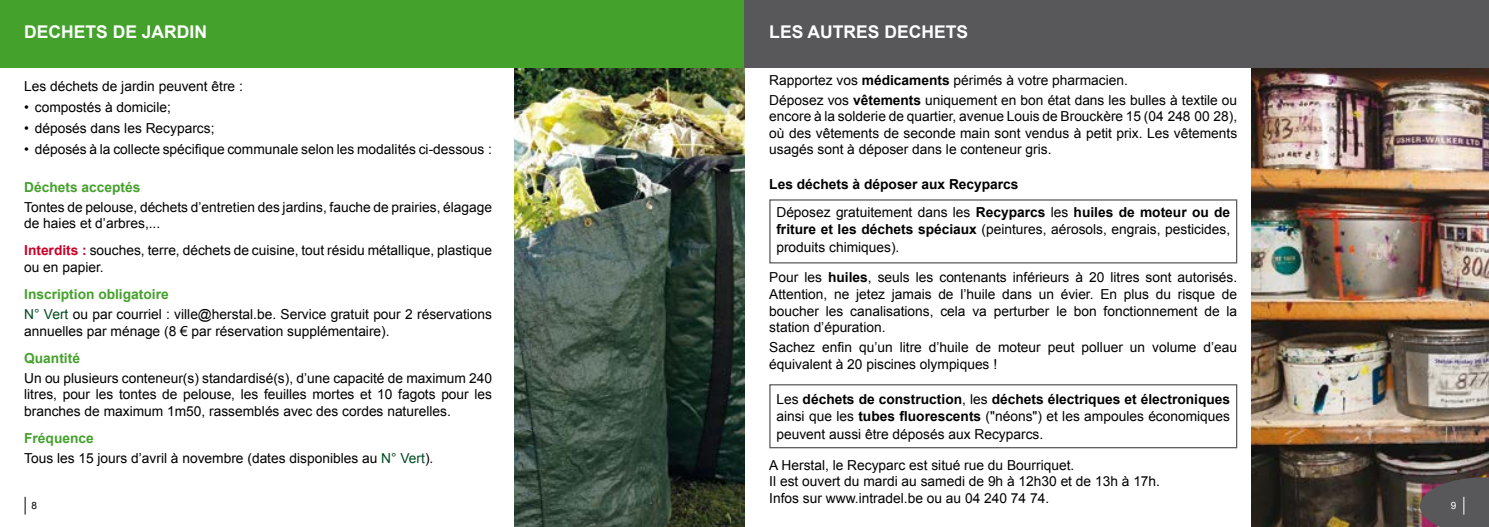
<style>
.page{position:relative;width:1489px;height:527px;background:#fff}
.page>*{position:absolute;margin:0;border:0;box-sizing:border-box;transform-origin:0 0}
.t1{font:700 17.5px "Arial";color:#fff}
.t2{font:13.75px/16.5px "Arial";color:#000}
.t3{font:700 13.75px/28.1px "Arial";color:#000}
.t4{font:700 13.75px "Arial";color:#44a12b}
.t5{font:10px "Arial";color:#000}
.t6{font:10px "Arial";color:#fff}
.s1{font-weight:700}
.s2{font-weight:400}
.s3{font-weight:700;color:#c90028}
.s4{font-weight:700;color:#44a12b}
.s5{color:#004a21}
</style>
<div class="page">
<img style="left:1251px;top:67px;width:237px;height:459px">
<img style="left:514px;top:67px;width:230px;height:459px">
<div style="left:0;top:0;width:744px;height:67px;background:#44a12b"></div>
<div style="left:744px;top:0;width:744px;height:67px;background:#58585a"></div>
<svg style="left:25px;top:496px;width:1px;height:18px"></svg>
<svg style="left:1419px;top:477px;width:69px;height:49px;background:#5d5558"></svg>
<div style="left:769px;top:199px;width:468px;height:64px;border:1px solid #58585a"></div>
<div style="left:769px;top:384px;width:468px;height:64px;border:1px solid #58585a"></div>
<p class="t1" style="left:24px;top:20px;width:184px">DECHETS DE JARDIN</p>
<p class="t1" style="left:769px;top:20px;width:200px">LES AUTRES DECHETS</p>
<p class="t2" style="left:769px;top:70px;width:469px;line-height:20px">Rapportez vos <span class="s1">médicaments</span> périmés à votre pharmacien.<br>Déposez vos <span class="s1">vêtements</span> uniquement en bon état dans les bulles à textile ou</p>
<p class="t2" style="left:769px;top:108px;width:469px;text-align:justify">encore à la solderie de quartier, avenue Louis de Brouckère 15 (04 248 00 28), où des vêtements de seconde main sont vendus à petit prix. Les vêtements usagés sont à déposer dans le conteneur gris.</p>
<p class="t3" style="left:776px;top:170px;width:455px;text-indent:-7px">Les déchets à déposer aux Recyparcs<br><span class="s2">Déposez gratuitement dans les</span> Recyparcs <span class="s2">les</span> huiles de moteur ou de</p>
<p class="t2" style="left:776px;top:220px;width:455px;line-height:17.5px"><span class="s1">friture et les déchets spéciaux</span> (peintures, aérosols, engrais, pesticides, produits chimiques).</p>
<p class="t2" style="left:769px;top:269px;width:469px;text-align:justify">Pour les <span class="s1">huiles</span>, seuls les contenants inférieurs à 20 litres sont autorisés.<br>Attention, ne jetez jamais de l’huile dans un évier. En plus du risque de boucher les canalisations, cela va perturber le bon fonctionnement de la station d’épuration.</p>
<p class="t2" style="left:769px;top:339px;width:469px">Sachez enfin qu’un litre d’huile de moteur peut polluer un volume d’eau équivalent à 20 piscines olympiques !</p>
<p class="t2" style="left:776px;top:390px;width:455px;line-height:17.5px;text-align:justify">Les <span class="s1">déchets de construction</span>, les <span class="s1">déchets électriques et électroniques </span>ainsi que les <span class="s1">tubes fluorescents</span> ("néons") et les ampoules économiques peuvent aussi être déposés aux Recyparcs.</p>
<p class="t2" style="left:769px;top:456px;width:392px">A Herstal, le Recyparc est situé rue du Bourriquet.<br>Il est ouvert du mardi au samedi de 9h à 12h30 et de 13h à 17h.<br>Infos sur www.intradel.be ou au 04 240 74 74.</p>
<p class="t2" style="left:24px;top:78px;width:220px">Les déchets de jardin peuvent être :</p>
<p class="t2" style="left:24px;top:99px;width:148px">• compostés à domicile;</p>
<p class="t2" style="left:24px;top:120px;width:192px">• déposés dans les Recyparcs;</p>
<p class="t2" style="left:24px;top:141px;width:469px">• déposés à la collecte spécifique communale selon les modalités ci-dessous :</p>
<p class="t4" style="left:24px;top:177px;width:118px">Déchets acceptés</p>
<p class="t2" style="left:24px;top:198px;width:469px">Tontes de pelouse, déchets d’entretien des jardins, fauche de prairies, élagage de haies et d’arbres,...</p>
<p class="t2" style="left:24px;top:242px;width:469px"><span class="s3">Interdits :</span> souches, terre, déchets de cuisine, tout résidu métallique, plastique ou en papier.</p>
<p class="t2" style="left:24px;top:284px;width:469px;line-height:20px"><span class="s4">Inscription obligatoire<br></span><span class="s5">N° Vert</span> ou par courriel : ville@herstal.be. Service gratuit pour 2 réservations</p>
<p class="t2" style="left:24px;top:322px;width:367px">annuelles par ménage (8 € par réservation supplémentaire).</p>
<p class="t4" style="left:24px;top:348px;width:57px">Quantité</p>
<p class="t2" style="left:24px;top:369px;width:469px;text-align:justify">Un ou plusieurs conteneur(s) standardisé(s), d’une capacité de maximum 240 litres, pour les tontes de pelouse, les feuilles mortes et 10 fagots pour les branches de maximum 1m50, rassemblés avec des cordes naturelles.</p>
<p class="t2" style="left:24px;top:428px;width:411px;line-height:20px"><span class="s4">Fréquence<br></span>Tous les 15 jours d’avril à novembre (dates disponibles au <span class="s5">N° Vert</span>).</p>
<p class="t5" style="left:32px;top:499px;width:7px">8</p>
<p class="t6" style="left:1450px;top:499px;width:7px">9</p>
</div>
